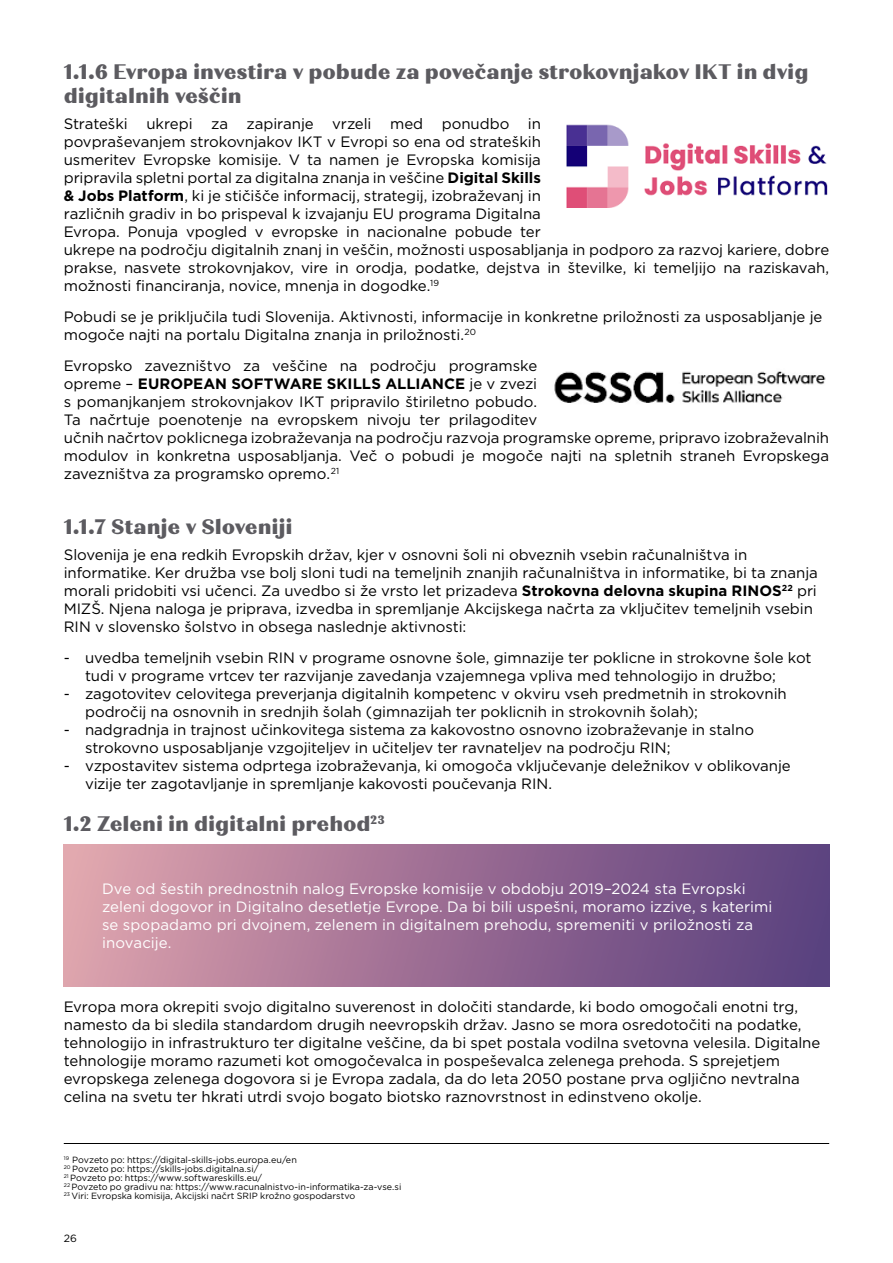
<style>
.page{position:relative;width:893px;height:1263px;background:#fff}
.page>*{position:absolute;margin:0;border:0;box-sizing:border-box;transform-origin:0 0}
.t1{font:800 21px/24px "Quiche Text";letter-spacing:-.01em;color:#5c5b60}
.t2{font:15px/18px "Gotham OT";letter-spacing:-.005em;color:#000}
.t3{font:15px/18px "Gotham OT";letter-spacing:.005em;color:#fff}
.t4{font:10.5px "Gotham OT";color:#000}
.t5{font:9px/9px "Gotham OT";color:#000}
.s1{font-weight:700}
</style>
<div class="page">
<div style="left:64px;top:845px;width:765px;height:141px;background:linear-gradient(to right,#e0a2ac,#573c7d)"></div>
<hr style="left:64px;top:1143px;width:765px;height:1px;background:#000">
<img style="left:554px;top:371px;width:272px;height:32px">
<img style="left:567px;top:124px;width:261px;height:84px">
<h1 class="t1" style="left:64px;top:60px;width:746px">1.1.6 Evropa investira v pobude za povečanje strokovnjakov IKT in dvig digitalnih veščin</h1>
<p class="t2" style="left:64px;top:115px;width:767px">Strateški ukrepi za zapiranje vrzeli med ponudbo in<br>povpraševanjem strokovnjakov IKT v Evropi so ena od strateških<br>usmeritev Evropske komisije. V ta namen je Evropska komisija<br>pripravila spletni portal za digitalna znanja in veščine <span class="s1">Digital Skills<br>&amp; Jobs Platform</span>, ki je stičišče informacij, strategij, izobraževanj in<br>različnih gradiv in bo prispeval k izvajanju EU programa Digitalna<br>Evropa. Ponuja vpogled v evropske in nacionalne pobude ter<br>ukrepe na področju digitalnih znanj in veščin, možnosti usposabljanja in podporo za razvoj kariere, dobre prakse, nasvete strokovnjakov, vire in orodja, podatke, dejstva in številke, ki temeljijo na raziskavah, možnosti financiranja, novice, mnenja in dogodke.<sup>19</sup></p>
<p class="t2" style="left:64px;top:308px;width:760px">Pobudi se je priključila tudi Slovenija. Aktivnosti, informacije in konkretne priložnosti za usposabljanje je mogoče najti na portalu Digitalna znanja in priložnosti.<sup>20</sup></p>
<p class="t2" style="left:64px;top:356px;width:767px">Evropsko zavezništvo za veščine na področju programske<br>opreme – <span class="s1">EUROPEAN SOFTWARE SKILLS ALLIANCE</span> je v zvezi<br>s pomanjkanjem strokovnjakov IKT pripravilo štiriletno pobudo.<br>Ta načrtuje poenotenje na evropskem nivoju ter prilagoditev<br>učnih načrtov poklicnega izobraževanja na področju razvoja programske opreme, pripravo izobraževalnih modulov in konkretna usposabljanja. Več o pobudi je mogoče najti na spletnih straneh Evropskega zavezništva za programsko opremo.<sup>21</sup></p>
<h1 class="t1" style="left:64px;top:515px;width:230px">1.1.7 Stanje v Sloveniji</h1>
<p class="t2" style="left:64px;top:546px;width:756px">Slovenija je ena redkih Evropskih držav, kjer v osnovni šoli ni obveznih vsebin računalništva in informatike. Ker družba vse bolj sloni tudi na temeljnih znanjih računalništva in informatike, bi ta znanja morali pridobiti vsi učenci. Za uvedbo si že vrsto let prizadeva <span class="s1">Strokovna delovna skupina RINOS</span><sup>22</sup> pri MIZŠ. Njena naloga je priprava, izvedba in spremljanje Akcijskega načrta za vključitev temeljnih vsebin RIN v slovensko šolstvo in obsega naslednje aktivnosti:</p>
<p class="t2" style="left:85px;top:648px;width:728px;text-indent:-21px">- uvedba temeljnih vsebin RIN v programe osnovne šole, gimnazije ter poklicne in strokovne šole kot tudi v programe vrtcev ter razvijanje zavedanja vzajemnega vpliva med tehnologijo in družbo;</p>
<p class="t2" style="left:85px;top:684px;width:703px;text-indent:-21px">- zagotovitev celovitega preverjanja digitalnih kompetenc v okviru vseh predmetnih in strokovnih področij na osnovnih in srednjih šolah (gimnazijah ter poklicnih in strokovnih šolah);</p>
<p class="t2" style="left:85px;top:720px;width:670px;text-indent:-21px">- nadgradnja in trajnost učinkovitega sistema za kakovostno osnovno izobraževanje in stalno strokovno usposabljanje vzgojiteljev in učiteljev ter ravnateljev na področju RIN;</p>
<p class="t2" style="left:85px;top:756px;width:707px;text-indent:-21px">- vzpostavitev sistema odprtega izobraževanja, ki omogoča vključevanje deležnikov v oblikovanje vizije ter zagotavljanje in spremljanje kakovosti poučevanja RIN.</p>
<h1 class="t1" style="left:64px;top:812px;width:323px">1.2 Zeleni in digitalni prehod<sup>23</sup></h1>
<p class="t3" style="left:102px;top:879px;width:672px">Dve od šestih prednostnih nalog Evropske komisije v obdobju 2019–2024 sta Evropski zeleni dogovor in Digitalno desetletje Evrope. Da bi bili uspešni, moramo izzive, s katerimi se spopadamo pri dvojnem, zelenem in digitalnem prehodu, spremeniti v priložnosti za inovacije.</p>
<p class="t2" style="left:64px;top:997px;width:758px">Evropa mora okrepiti svojo digitalno suverenost in določiti standarde, ki bodo omogočali enotni trg, namesto da bi sledila standardom drugih neevropskih držav. Jasno se mora osredotočiti na podatke, tehnologijo in infrastrukturo ter digitalne veščine, da bi spet postala vodilna svetovna velesila. Digitalne tehnologije moramo razumeti kot omogočevalca in pospeševalca zelenega prehoda. S sprejetjem evropskega zelenega dogovora si je Evropa zadala, da do leta 2050 postane prva ogljično nevtralna celina na svetu ter hkrati utrdi svojo bogato biotsko raznovrstnost in edinstveno okolje.</p>
<p class="t5" style="left:64px;top:1155px;width:339px"><sup>19</sup> Povzeto po: https://digital-skills-jobs.europa.eu/en<br><sup>20</sup> Povzeto po: https://skills-jobs.digitalna.si/<br><sup>21</sup> Povzeto po: https://www.softwareskills.eu/<br><sup>22</sup> Povzeto po gradivu na: https://www.racunalnistvo-in-informatika-za-vse.si <sup>23</sup> Viri: Evropska komisija, Akcijski načrt SRIP krožno gospodarstvo</p>
<p class="t4" style="left:64px;top:1232px;width:15px">26</p>
</div>
